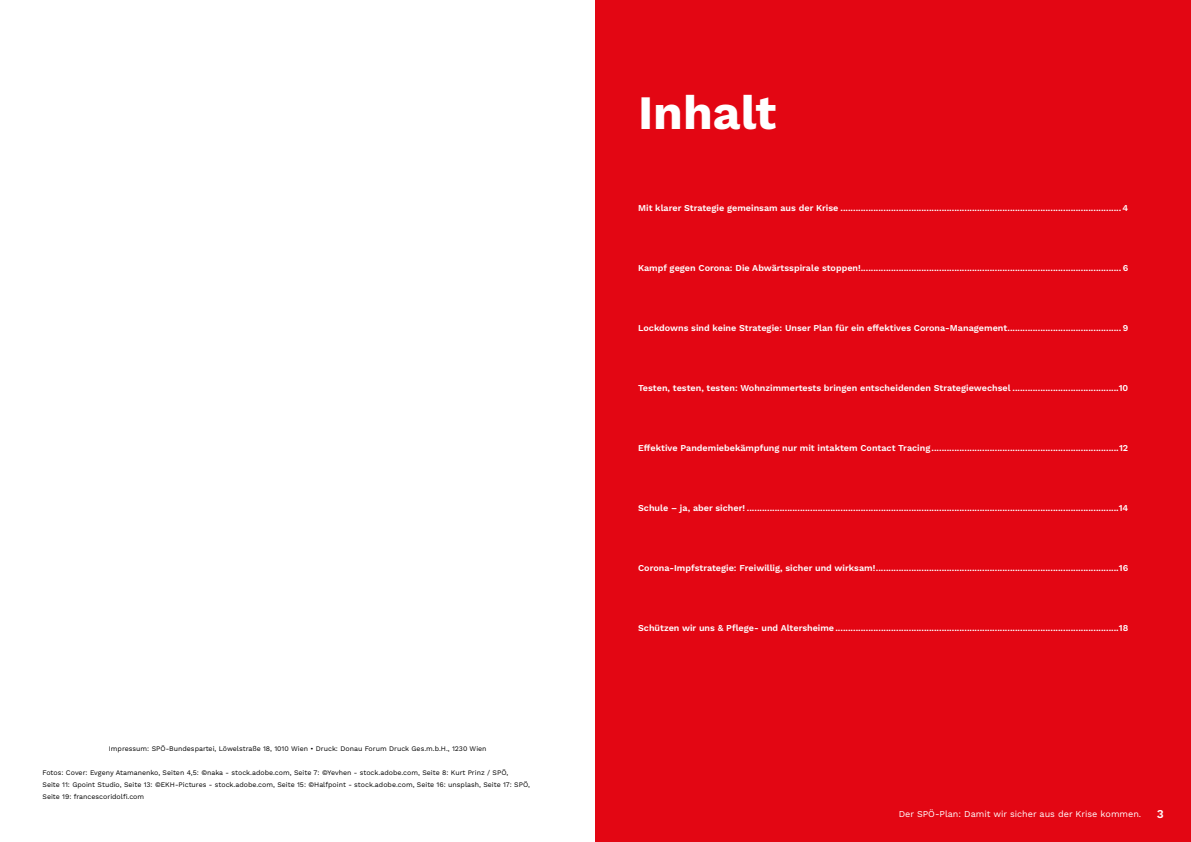
<style>
.page{position:relative;width:1191px;height:842px;background:#fff}
.page>*{position:absolute;margin:0;border:0;box-sizing:border-box;transform-origin:0 0}
.t1{font:700 48px "Work Sans";color:#fff}
.t2{font:600 12px "Work Sans";color:#fff}
.t3{font:600 9px "Work Sans";color:#fff}
.t4{font:9px "Work Sans";color:#fff}
.t5{font:7px/12px "Work Sans";color:#000}
</style>
<div class="page">
<div style="left:595px;top:0;width:596px;height:842px;background:#e30613"></div>
<p class="t5" style="left:109px;top:742px;width:379px">Impressum: SPÖ-Bundespartei, Löwelstraße 18, 1010 Wien • Druck: Donau Forum Druck Ges.m.b.H., 1230 Wien</p>
<p class="t5" style="left:43px;top:766px;width:489px">Fotos: Cover: Evgeny Atamanenko, Seiten 4,5: ©naka - stock.adobe.com, Seite 7: ©Yevhen - stock.adobe.com, Seite 8: Kurt Prinz / SPÖ,<br>Seite 11: Gpoint Studio, Seite 13: ©EKH-Pictures - stock.adobe.com, Seite 15: ©Halfpoint - stock.adobe.com, Seite 16: unsplash, Seite 17: SPÖ,<br>Seite 19: francescoridolfi.com</p>
<h1 class="t1" style="left:638px;top:85px;width:140px">Inhalt</h1>
<p class="t3" style="left:638px;top:202px;width:491px">Mit klarer Strategie gemeinsam aus der Krise ...............................................................................................................4</p>
<p class="t3" style="left:638px;top:262px;width:491px">Kampf gegen Corona: Die Abwärtsspirale stoppen!....................................................................................................... 6</p>
<p class="t3" style="left:638px;top:322px;width:491px">Lockdowns sind keine Strategie: Unser Plan für ein effektives Corona-Management............................................. 9</p>
<p class="t3" style="left:638px;top:382px;width:491px">Testen, testen, testen: Wohnzimmertests bringen entscheidenden Strategiewechsel ..........................................10</p>
<p class="t3" style="left:638px;top:442px;width:492px">Effektive Pandemiebekämpfung nur mit intaktem Contact Tracing..........................................................................12</p>
<p class="t3" style="left:638px;top:502px;width:491px">Schule – ja, aber sicher! ...................................................................................................................................................14</p>
<p class="t3" style="left:638px;top:562px;width:491px">Corona-Impfstrategie: Freiwillig, sicher und wirksam!................................................................................................16</p>
<p class="t3" style="left:638px;top:622px;width:491px">Schützen wir uns &amp; Pflege- und Altersheime................................................................................................................18</p>
<p class="t4" style="left:898px;top:808px;width:244px">Der SPÖ-Plan: Damit wir sicher aus der Krise kommen.</p>
<h2 class="t2" style="left:1157px;top:807px;width:9px">3</h2>
</div>
